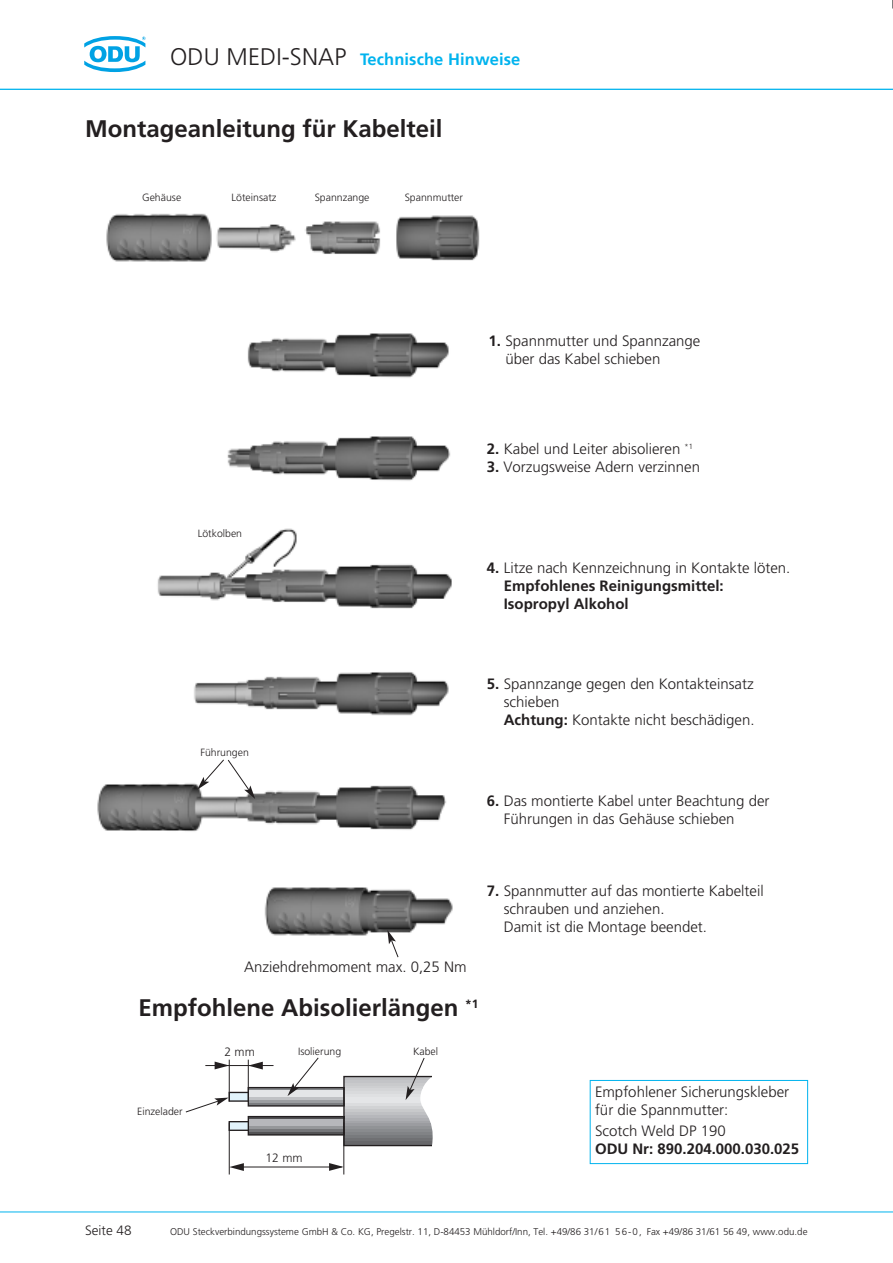
<style>
.page{position:relative;width:893px;height:1263px;background:#fff}
.page>*{position:absolute;margin:0;border:0;box-sizing:border-box;transform-origin:0 0}
.t1{font:700 24px "Frutiger";color:#231f20}
.t2{font:700 16.5px "Frutiger";letter-spacing:.005em;color:#00b3ee}
.t3{font:300 15px/18px "Frutiger";color:#231f20}
.t4{font:700 15px/18px "Frutiger";color:#231f20}
.t5{font:300 13.5px "Frutiger";color:#231f20}
.t6{font:300 12.15px "Frutiger";color:#231f20}
.t7{font:300 10.5px "Frutiger";color:#231f20}
.t8{font:300 9.75px "Frutiger";color:#231f20}
.s1{font-weight:300;font-size:24px;color:#231f20}
.s2{font-weight:700}
.s3{font-weight:300}
</style>
<div class="page">
<hr style="left:0;top:89px;width:893px;height:1px;background:#00b3ee">
<hr style="left:0;top:1211px;width:893px;height:1px;background:#00b3ee">
<svg style="left:84px;top:36px;width:61px;height:36px"></svg>
<div style="left:590px;top:1080px;width:218px;height:84px;border:1px solid #00b3ee"></div>
<img style="left:106px;top:213px;width:374px;height:49px">
<img style="left:247px;top:333px;width:202px;height:45px">
<img style="left:157px;top:528px;width:295px;height:81px">
<img style="left:227px;top:436px;width:224px;height:45px">
<img style="left:194px;top:672px;width:255px;height:44px">
<img style="left:97px;top:783px;width:349px;height:49px">
<img style="left:264px;top:887px;width:189px;height:49px">
<div style="left:229px;top:1122px;width:115px;height:8px;background:#e2f3fb"></div>
<div style="left:229px;top:1121px;width:116px;height:10px;border:1px solid #231f20"></div>
<hr style="left:344px;top:1076px;width:92px;height:1px;background:#bebfc2">
<hr style="left:344px;top:1077px;width:92px;height:3px;background:#bebfc2">
<hr style="left:344px;top:1080px;width:92px;height:3px;background:#c3c4c7">
<hr style="left:344px;top:1083px;width:92px;height:2px;background:#c9cacc">
<hr style="left:344px;top:1085px;width:92px;height:3px;background:#cecfd1">
<hr style="left:344px;top:1088px;width:92px;height:3px;background:#d4d5d7">
<hr style="left:344px;top:1091px;width:92px;height:3px;background:#d9dadc">
<hr style="left:344px;top:1094px;width:92px;height:3px;background:#dfe0e2">
<hr style="left:344px;top:1097px;width:92px;height:3px;background:#e4e5e7">
<hr style="left:344px;top:1100px;width:92px;height:3px;background:#e4e5e7">
<hr style="left:344px;top:1103px;width:92px;height:3px;background:#dbdcde">
<hr style="left:344px;top:1106px;width:92px;height:3px;background:#d1d2d4">
<hr style="left:344px;top:1109px;width:92px;height:3px;background:#c8c9cb">
<hr style="left:344px;top:1112px;width:92px;height:3px;background:#bfc0c3">
<hr style="left:344px;top:1115px;width:92px;height:3px;background:#b6b7bb">
<hr style="left:344px;top:1118px;width:92px;height:2px;background:#adaeb2">
<hr style="left:344px;top:1120px;width:92px;height:3px;background:#a4a5a9">
<hr style="left:344px;top:1123px;width:92px;height:3px;background:#9b9ca0">
<hr style="left:344px;top:1126px;width:92px;height:3px;background:#919396">
<hr style="left:344px;top:1129px;width:92px;height:3px;background:#898b8e">
<hr style="left:344px;top:1132px;width:92px;height:3px;background:#818386">
<hr style="left:344px;top:1135px;width:92px;height:3px;background:#787a7d">
<hr style="left:344px;top:1138px;width:92px;height:3px;background:#6f7073">
<hr style="left:344px;top:1141px;width:92px;height:3px;background:#67676a">
<hr style="left:344px;top:1144px;width:92px;height:1px;background:#67676a">
<div style="left:229px;top:1092px;width:115px;height:9px;background:#e2f3fb"></div>
<div style="left:229px;top:1092px;width:116px;height:10px;border:1px solid #231f20"></div>
<svg style="left:250px;top:1089px;width:93px;height:2px"></svg>
<hr style="left:248px;top:1091px;width:96px;height:3px;background:#e4e5e7">
<hr style="left:248px;top:1094px;width:96px;height:3px;background:#e4e5e7">
<hr style="left:248px;top:1097px;width:96px;height:3px;background:#c0c1c4">
<hr style="left:248px;top:1100px;width:96px;height:3px;background:#9c9ea1">
<hr style="left:248px;top:1103px;width:96px;height:3px;background:#7a7c7f">
<hr style="left:248px;top:1106px;width:96px;height:1px;background:#7a7c7f">
<div style="left:248px;top:1087px;width:97px;height:19px;border:1px solid #231f20"></div>
<svg style="left:250px;top:1118px;width:93px;height:2px"></svg>
<hr style="left:248px;top:1120px;width:96px;height:3px;background:#b6b7bb">
<hr style="left:248px;top:1123px;width:96px;height:3px;background:#b6b7bb">
<hr style="left:248px;top:1126px;width:96px;height:3px;background:#95979a">
<hr style="left:248px;top:1129px;width:96px;height:3px;background:#757679">
<hr style="left:248px;top:1132px;width:96px;height:3px;background:#535355">
<hr style="left:248px;top:1135px;width:96px;height:1px;background:#535355">
<div style="left:248px;top:1116px;width:97px;height:19px;border:1px solid #231f20"></div>
<div style="left:343px;top:1076px;width:90px;height:70px;border:1px solid #231f20"></div>
<hr style="left:229px;top:1122px;width:1px;height:52px;background:#231f20">
<hr style="left:229px;top:1060px;width:1px;height:41px;background:#231f20">
<hr style="left:248px;top:1060px;width:1px;height:41px;background:#231f20">
<hr style="left:343px;top:1122px;width:1px;height:52px;background:#231f20">
<hr style="left:205px;top:1065px;width:68px;height:1px;background:#231f20">
<svg style="left:215px;top:1061px;width:14px;height:8px"></svg>
<svg style="left:248px;top:1062px;width:15px;height:7px"></svg>
<hr style="left:234px;top:1167px;width:108px;height:1px;background:#231f20">
<svg style="left:329px;top:1163px;width:15px;height:8px"></svg>
<svg style="left:229px;top:1163px;width:15px;height:8px"></svg>
<svg style="left:287px;top:1057px;width:32px;height:39px"></svg>
<svg style="left:185px;top:1097px;width:44px;height:16px"></svg>
<svg style="left:406px;top:1057px;width:19px;height:43px"></svg>
<svg style="left:197px;top:759px;width:58px;height:40px"></svg>
<svg style="left:387px;top:930px;width:12px;height:28px"></svg>
<p class="t2" style="left:170px;top:52px;width:352px"><span class="s1">ODU MEDI-SNAP</span> Technische Hinweise</p>
<h1 class="t1" style="left:85px;top:119px;width:359px">Montageanleitung für Kabelteil</h1>
<p class="t7" style="left:142px;top:193px;width:41px">Gehäuse</p>
<p class="t7" style="left:232px;top:193px;width:46px">Löteinsatz</p>
<p class="t7" style="left:315px;top:193px;width:56px">Spannzange</p>
<p class="t7" style="left:405px;top:193px;width:60px">Spannmutter</p>
<p class="t3" style="left:505px;top:333px;width:197px;text-indent:-17px"><span class="s2">1.</span> Spannmutter und Spannzange über das Kabel schieben</p>
<p class="t7" style="left:198px;top:529px;width:46px">Lötkolben</p>
<p class="t3" style="left:487px;top:441px;width:208px"><span class="s2">2.</span> Kabel und Leiter abisolieren <sup>*1</sup></p>
<p class="t3" style="left:487px;top:459px;width:215px"><span class="s2">3.</span> Vorzugsweise Adern verzinnen</p>
<p class="t4" style="left:504px;top:560px;width:288px;text-indent:-17px">4. <span class="s3">Litze nach Kennzeichnung in Kontakte löten.<br></span>Empfohlenes Reinigungsmittel:<br>Isopropyl Alkohol</p>
<p class="t7" style="left:200px;top:748px;width:50px">Führungen</p>
<p class="t3" style="left:504px;top:675px;width:252px;text-indent:-17px"><span class="s2">5.</span> Spannzange gegen den Kontakteinsatz schieben<br><span class="s2">Achtung:</span> Kontakte nicht beschädigen.</p>
<p class="t3" style="left:504px;top:793px;width:267px;text-indent:-17px"><span class="s2">6.</span> Das montierte Kabel unter Beachtung der<br>Führungen in das Gehäuse schieben</p>
<p class="t3" style="left:244px;top:959px;width:224px">Anziehdrehmoment max. 0,25 Nm</p>
<h1 class="t1" style="left:138px;top:998px;width:341px">Empfohlene Abisolierlängen <sup>*1</sup></h1>
<p class="t6" style="left:224px;top:1047px;width:32px">2 mm</p>
<p class="t7" style="left:298px;top:1047px;width:45px">Isolierung</p>
<p class="t7" style="left:413px;top:1047px;width:27px">Kabel</p>
<p class="t3" style="left:504px;top:883px;width:261px;text-indent:-17px"><span class="s2">7.</span> Spannmutter auf das montierte Kabelteil schrauben und anziehen.<br>Damit ist die Montage beendet.</p>
<p class="t7" style="left:137px;top:1107px;width:47px">Einzelader</p>
<p class="t6" style="left:265px;top:1153px;width:39px">12 mm</p>
<p class="t3" style="left:595px;top:1083px;width:196px">Empfohlener Sicherungskleber für die Spannmutter:</p>
<p class="t3" style="left:595px;top:1123px;width:132px">Scotch Weld DP 190</p>
<p class="t4" style="left:595px;top:1141px;width:206px">ODU Nr: 890.204.000.030.025</p>
<p class="t5" style="left:85px;top:1225px;width:48px">Seite 48</p>
<p class="t8" style="left:170px;top:1227px;width:639px">ODU Steckverbindungssysteme GmbH &amp; Co. KG, Pregelstr. 11, D-84453 Mühldorf/Inn, Tel. +49/86 31/61 56-0, Fax +49/86 31/61 56 49, www.odu.de</p>
</div>
